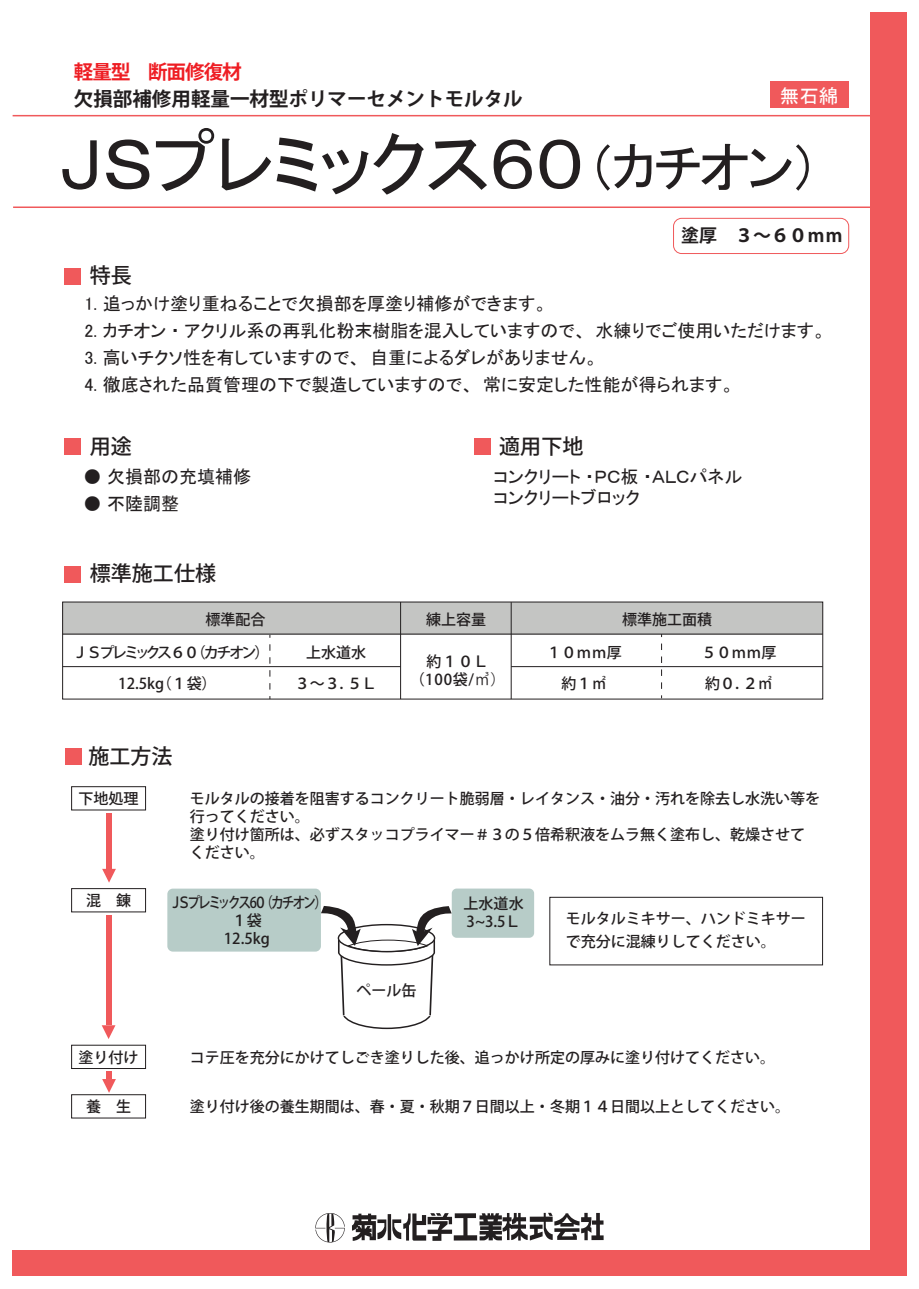
<style>
.page{position:relative;width:919px;height:1289px;background:#fff}
.page>*{position:absolute;margin:0;border:0;box-sizing:border-box;transform-origin:0 0}
.t1{font:72px "MS P Gothic";letter-spacing:-.03em;color:#231f20}
.t2{font:54px "MS P Gothic";color:#231f20}
.t3{font:500 21px "Koz Go Pro";color:#231f20}
.t4{font:700 19.5px "Koz Go Pro";color:#231f20}
.t5{font:700 19.5px "Koz Go Pro";letter-spacing:-.05em;color:#ee1d23}
.t6{font:19.5px "MS P Gothic";color:#fff}
.t7{font:18px/21px "MS P Gothic";color:#231f20}
.t8{font:700 18px "Koz Go Pro";color:#231f20}
.t9{font:500 15px/18px "Koz Go Pro";color:#231f20}
.t10{font:500 15px/31.2px "Koz Go Pro";letter-spacing:-.145em;color:#231f20;text-align:center}
.t11{font:500 15px/18px "Koz Go Pro";letter-spacing:-.18em;color:#231f20;text-align:center;scale:.85 1}
.t12{font:500 15px/18px "Koz Go Pro";letter-spacing:.05em;color:#231f20;text-align:center}
.s1{font-family:"Koz Go Pr 6 N";font-weight:400}
</style>
<div class="page">
<div style="left:106px;top:812px;width:6px;height:56px;background:#f0595b"></div>
<svg style="left:102px;top:868px;width:14px;height:14px"></svg>
<div style="left:63px;top:602px;width:760px;height:32px;background:#c4c5c3"></div>
<div style="left:64px;top:438px;width:17px;height:17px;background:#f0595b"></div>
<div style="left:64px;top:566px;width:17px;height:17px;background:#f0595b"></div>
<div style="left:64px;top:268px;width:17px;height:16px;background:#f0595b"></div>
<div style="left:870px;top:13px;width:36px;height:1262px;background:#f0595b"></div>
<div style="left:13px;top:1250px;width:893px;height:26px;background:#f0595b"></div>
<hr style="left:13px;top:115px;width:892px;height:1px;background:#f0595b">
<hr style="left:13px;top:206px;width:893px;height:2px;background:#f0595b">
<div style="left:474px;top:438px;width:17px;height:17px;background:#f0595b"></div>
<hr style="left:63px;top:666px;width:337px;height:1px;background:#231f20">
<hr style="left:63px;top:633px;width:759px;height:1px;background:#231f20">
<svg style="left:269px;top:644px;width:1px;height:55px"></svg>
<hr style="left:400px;top:602px;width:1px;height:97px;background:#231f20">
<hr style="left:511px;top:602px;width:1px;height:97px;background:#231f20">
<div style="left:65px;top:747px;width:17px;height:17px;background:#f0595b"></div>
<div style="left:673px;top:218px;width:176px;height:36px;border:1px solid #f0595b;border-radius:8px"></div>
<svg style="left:661px;top:643px;width:1px;height:55px"></svg>
<hr style="left:511px;top:666px;width:311px;height:1px;background:#231f20">
<div style="left:167px;top:888px;width:154px;height:63px;background:#b7ccc8;border-radius:6px"></div>
<svg style="left:321px;top:906px;width:130px;height:111px"></svg>
<div style="left:451px;top:888px;width:83px;height:49px;background:#b7ccc8;border-radius:5px"></div>
<div style="left:71px;top:786px;width:75px;height:24px;border:1px solid #231f20"></div>
<div style="left:71px;top:888px;width:75px;height:24px;border:1px solid #231f20"></div>
<div style="left:549px;top:896px;width:273px;height:69px;border:1px solid #231f20"></div>
<div style="left:770px;top:82px;width:78px;height:26px;background:#f0595b"></div>
<div style="left:71px;top:1094px;width:75px;height:24px;border:1px solid #231f20"></div>
<div style="left:106px;top:915px;width:5px;height:110px;background:#f0595b"></div>
<svg style="left:102px;top:1025px;width:13px;height:14px"></svg>
<div style="left:106px;top:1070px;width:6px;height:8px;background:#f0595b"></div>
<svg style="left:102px;top:1078px;width:14px;height:14px"></svg>
<svg style="left:352px;top:1212px;width:251px;height:28px"></svg>
<svg style="left:315px;top:1213px;width:30px;height:29px"></svg>
<h3 class="t5" style="left:74px;top:59px;width:169px">軽量型　断面修復材</h3>
<h3 class="t4" style="left:74px;top:87px;width:450px">欠損部補修用軽量一材型ポリマーセメントモルタル</h3>
<h3 class="t6" style="left:779px;top:86px;width:60px">無石綿</h3>
<h1 class="t1" style="left:60px;top:127px;width:526px">ＪＳプレミックス６０</h1>
<h3 class="t3" style="left:90px;top:262px;width:43px">特長</h3>
<h2 class="t2" style="left:587px;top:140px;width:233px">（カチオン）</h2>
<p class="t8" style="left:681px;top:224px;width:164px">塗厚　３～６０ｍｍ</p>
<p class="t7" style="left:85px;top:293px;width:464px">1. 追っかけ塗り重ねることで欠損部を厚塗り補修ができます。</p>
<p class="t7" style="left:85px;top:320px;width:743px">2. カチオン・アクリル系の再乳化粉末樹脂を混入していますので、水練りでご使用いただけます。</p>
<p class="t7" style="left:85px;top:347px;width:515px">3. 高いチクソ性を有していますので、自重によるダレがありません。</p>
<p class="t7" style="left:85px;top:374px;width:651px">4. 徹底された品質管理の下で製造していますので、常に安定した性能が得られます。</p>
<h3 class="t3" style="left:90px;top:432px;width:43px">用途</h3>
<h3 class="t3" style="left:499px;top:432px;width:85px">適用下地</h3>
<p class="t7" style="left:84px;top:466px;width:169px">● 欠損部の充填補修</p>
<p class="t7" style="left:84px;top:493px;width:97px">● 不陸調整</p>
<h3 class="t3" style="left:90px;top:560px;width:127px">標準施工仕様</h3>
<p class="t7" style="left:494px;top:466px;width:250px">コンクリート・ＰＣ板・ＡＬＣパネルコンクリートブロック</p>
<p class="t9" style="left:205px;top:611px;width:62px">標準配合</p>
<p class="t9" style="left:426px;top:611px;width:61px">練上容量</p>
<p class="t10" style="left:73px;top:637px;width:198px">ＪＳプレミックス６０（カチオン）<br>12.5kg（１袋）</p>
<p class="t9" style="left:295px;top:637px;width:84px;line-height:31.2px;text-align:center">上水道水<br>３～３．５Ｌ</p>
<p class="t12" style="left:410px;top:653px;width:97px">約１０Ｌ（100袋/<span class="s1">㎥）</span></p>
<h3 class="t3" style="left:88px;top:743px;width:85px">施工方法</h3>
<p class="t9" style="left:622px;top:611px;width:91px">標準施工面積</p>
<p class="t9" style="left:546px;top:637px;width:76px;line-height:31.2px;text-align:center">１０ｍｍ厚約１㎡</p>
<p class="t9" style="left:701px;top:637px;width:77px;line-height:31.2px">５０ｍｍ厚約０．２㎡</p>
<p class="t9" style="left:79px;top:790px;width:61px">下地処理</p>
<p class="t9" style="left:190px;top:790px;width:632px">モルタルの接着を阻害するコンクリート脆弱層・レイタンス・油分・汚れを除去し水洗い等を行ってください。<br>塗り付け箇所は、必ずスタッコプライマー＃３の５倍希釈液をムラ無く塗布し、乾燥させてください。</p>
<p class="t9" style="left:86px;top:892px;width:46px">混　錬</p>
<p class="t11" style="left:169px;top:894px;width:187px">ＪＳプレミックス6０（カチオン）<br>１袋<br>12.5kg</p>
<p class="t9" style="left:356px;top:982px;width:62px">ペール缶</p>
<p class="t9" style="left:463px;top:895px;width:61px">上水道水<br>3~3.5Ｌ</p>
<p class="t9" style="left:565px;top:908px;width:241px;line-height:22.5px">モルタルミキサー、ハンドミキサーで充分に混練りしてください。</p>
<p class="t9" style="left:79px;top:1048px;width:61px">塗り付け</p>
<p class="t9" style="left:190px;top:1048px;width:587px">コテ圧を充分にかけてしごき塗りした後、追っかけ所定の厚みに塗り付けてください。</p>
<p class="t9" style="left:86px;top:1098px;width:46px">養　生</p>
<p class="t9" style="left:190px;top:1098px;width:602px">塗り付け後の養生期間は、春・夏・秋期７日間以上・冬期１４日間以上としてください。</p>
</div>
